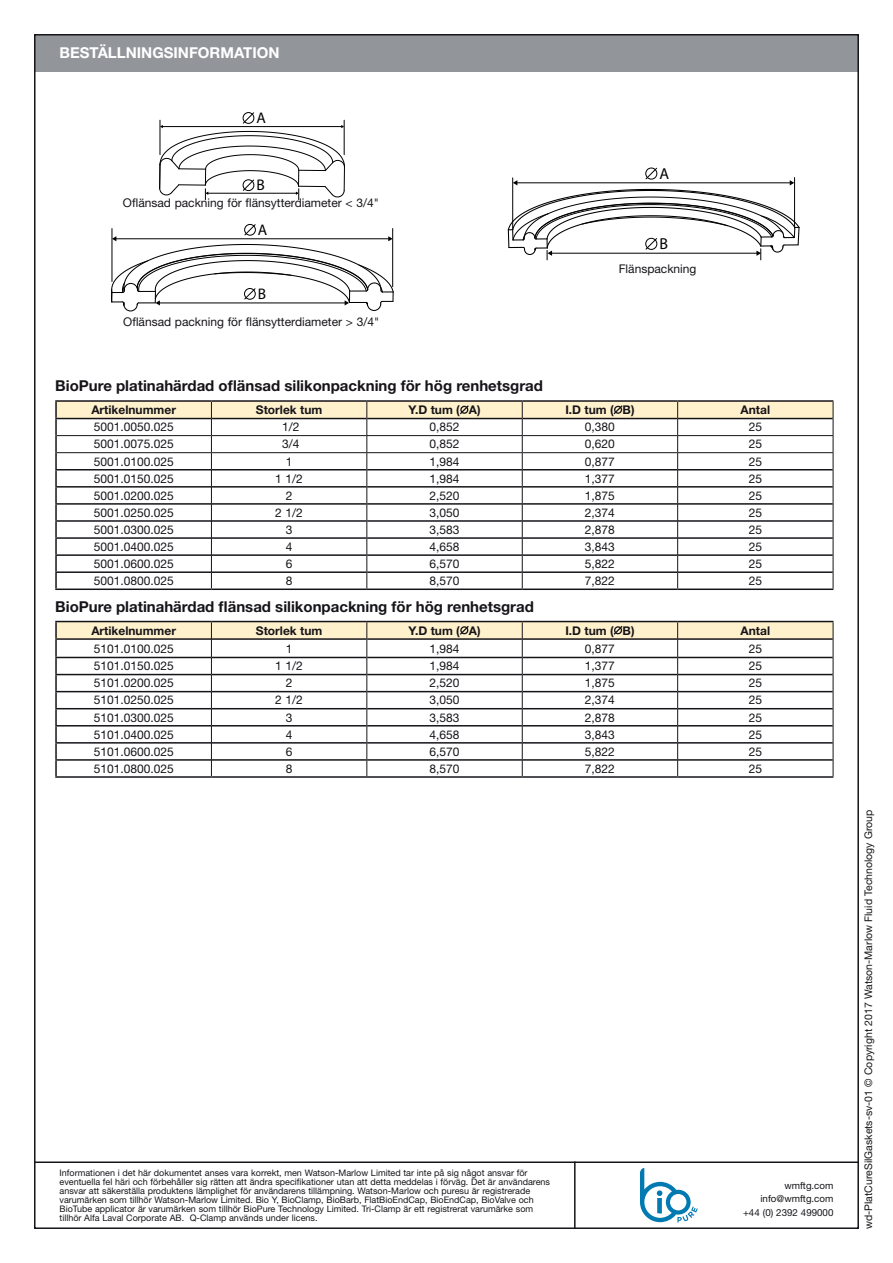
<style>
.page{position:relative;width:893px;height:1263px;background:#fff}
.page>*{position:absolute;margin:0;border:0;box-sizing:border-box;transform-origin:0 0}
.t1{font:15.9px "Myriad Pro";color:#000001}
.t2{font:15.45px "Myriad Pro";color:#000001}
.t3{font:15.3px "Myriad Pro";color:#000001}
.t4{font:700 15px "Helvetica Neue LT Std";color:#171419}
.t5{font:700 15px "Helvetica Neue LT Std";color:#fff}
.Pump_Title{font:12px "Helvetica Neue LT Std";color:#171419}
.t6{font:700 12px "Helvetica Neue LT Std";color:#171419}
.t7{font:10.5px "Helvetica Neue LT Std";color:#171419}
.t8{font:9.75px "Helvetica Neue LT Std";color:#171419}
.t9{font:9px/9px "Helvetica Neue LT Std";color:#171419}
</style>
<div class="page">
<hr style="left:34px;top:1161px;width:825px;height:2px;background:#171419">
<hr style="left:574px;top:1161px;width:2px;height:68px;background:#171419">
<div style="left:34px;top:35px;width:825px;height:37px;background:#929599"></div>
<svg style="left:640px;top:1168px;width:58px;height:54px"></svg>
<hr style="left:55px;top:400px;width:156px;height:2px;background:#171419">
<hr style="left:211px;top:400px;width:156px;height:2px;background:#171419">
<hr style="left:367px;top:400px;width:155px;height:2px;background:#171419">
<hr style="left:522px;top:400px;width:156px;height:2px;background:#171419">
<hr style="left:678px;top:400px;width:155px;height:2px;background:#171419">
<hr style="left:55px;top:588px;width:156px;height:2px;background:#171419">
<hr style="left:211px;top:588px;width:156px;height:2px;background:#171419">
<hr style="left:367px;top:588px;width:155px;height:2px;background:#171419">
<hr style="left:522px;top:588px;width:156px;height:2px;background:#171419">
<hr style="left:678px;top:588px;width:155px;height:2px;background:#171419">
<svg style="left:55px;top:401px;width:779px;height:187px"></svg>
<hr style="left:55px;top:776px;width:156px;height:2px;background:#171419">
<hr style="left:211px;top:776px;width:156px;height:2px;background:#171419">
<hr style="left:367px;top:776px;width:155px;height:2px;background:#171419">
<hr style="left:522px;top:776px;width:156px;height:2px;background:#171419">
<hr style="left:678px;top:776px;width:155px;height:2px;background:#171419">
<svg style="left:55px;top:621px;width:779px;height:155px"></svg>
<svg style="left:507px;top:167px;width:293px;height:93px"></svg>
<svg style="left:111px;top:224px;width:283px;height:88px"></svg>
<svg style="left:159px;top:112px;width:186px;height:88px"></svg>
<p class="t5" style="left:60px;top:44px;width:221px">BESTÄLLNINGSINFORMATION</p>
<p class="t2" style="left:256px;top:108px;width:11px">A</p>
<p class="t2" style="left:256px;top:176px;width:10px">B</p>
<p class="Pump_Title" style="left:123px;top:196px;width:257px">Oflänsad packning för flänsytterdiameter &lt; 3/4"</p>
<p class="t3" style="left:258px;top:220px;width:11px">A</p>
<p class="t3" style="left:258px;top:284px;width:10px">B</p>
<p class="Pump_Title" style="left:123px;top:315px;width:257px">Oflänsad packning för flänsytterdiameter &gt; 3/4"</p>
<p class="t1" style="left:659px;top:164px;width:11px">A</p>
<p class="t1" style="left:659px;top:234px;width:10px">B</p>
<p class="Pump_Title" style="left:619px;top:261px;width:79px">Flänspackning</p>
<p class="t4" style="left:55px;top:377px;width:489px">BioPure platinahärdad oflänsad silikonpackning för hög renhetsgrad</p>
<p class="t6" style="left:91px;top:402px;width:86px">Artikelnummer</p>
<p class="t6" style="left:256px;top:402px;width:68px">Storlek tum</p>
<p class="t6" style="left:408px;top:403px;width:74px">Y.D tum ( A)</p>
<p class="t6" style="left:565px;top:403px;width:71px">I.D tum ( B)</p>
<p class="t6" style="left:741px;top:402px;width:31px">Antal</p>
<p class="Pump_Title" style="left:94px;top:420px;width:82px">5001.0050.025</p>
<p class="Pump_Title" style="left:282px;top:420px;width:19px">1/2</p>
<p class="Pump_Title" style="left:430px;top:420px;width:32px">0,852</p>
<p class="Pump_Title" style="left:585px;top:420px;width:32px">0,380</p>
<p class="Pump_Title" style="left:749px;top:420px;width:15px">25</p>
<p class="Pump_Title" style="left:94px;top:437px;width:82px">5001.0075.025</p>
<p class="Pump_Title" style="left:282px;top:437px;width:19px">3/4</p>
<p class="Pump_Title" style="left:430px;top:437px;width:32px">0,852</p>
<p class="Pump_Title" style="left:585px;top:437px;width:32px">0,620</p>
<p class="Pump_Title" style="left:749px;top:437px;width:15px">25</p>
<p class="Pump_Title" style="left:94px;top:454px;width:82px">5001.0100.025</p>
<p class="Pump_Title" style="left:286px;top:454px;width:8px">1</p>
<p class="Pump_Title" style="left:430px;top:454px;width:32px">1,984</p>
<p class="Pump_Title" style="left:585px;top:454px;width:32px">0,877</p>
<p class="Pump_Title" style="left:749px;top:454px;width:15px">25</p>
<p class="Pump_Title" style="left:94px;top:471px;width:82px">5001.0150.025</p>
<p class="Pump_Title" style="left:275px;top:471px;width:29px">1 1/2</p>
<p class="Pump_Title" style="left:430px;top:471px;width:32px">1,984</p>
<p class="Pump_Title" style="left:585px;top:471px;width:32px">1,377</p>
<p class="Pump_Title" style="left:749px;top:471px;width:15px">25</p>
<p class="Pump_Title" style="left:94px;top:488px;width:82px">5001.0200.025</p>
<p class="Pump_Title" style="left:286px;top:488px;width:8px">2</p>
<p class="Pump_Title" style="left:430px;top:488px;width:32px">2,520</p>
<p class="Pump_Title" style="left:585px;top:488px;width:32px">1,875</p>
<p class="Pump_Title" style="left:749px;top:488px;width:15px">25</p>
<p class="Pump_Title" style="left:94px;top:505px;width:82px">5001.0250.025</p>
<p class="Pump_Title" style="left:275px;top:505px;width:29px">2 1/2</p>
<p class="Pump_Title" style="left:430px;top:505px;width:32px">3,050</p>
<p class="Pump_Title" style="left:585px;top:505px;width:32px">2,374</p>
<p class="Pump_Title" style="left:749px;top:505px;width:15px">25</p>
<p class="Pump_Title" style="left:94px;top:522px;width:82px">5001.0300.025</p>
<p class="Pump_Title" style="left:286px;top:522px;width:8px">3</p>
<p class="Pump_Title" style="left:430px;top:522px;width:32px">3,583</p>
<p class="Pump_Title" style="left:585px;top:522px;width:32px">2,878</p>
<p class="Pump_Title" style="left:749px;top:522px;width:15px">25</p>
<p class="Pump_Title" style="left:94px;top:539px;width:82px">5001.0400.025</p>
<p class="Pump_Title" style="left:286px;top:539px;width:8px">4</p>
<p class="Pump_Title" style="left:430px;top:539px;width:32px">4,658</p>
<p class="Pump_Title" style="left:585px;top:539px;width:32px">3,843</p>
<p class="Pump_Title" style="left:749px;top:539px;width:15px">25</p>
<p class="Pump_Title" style="left:94px;top:556px;width:82px">5001.0600.025</p>
<p class="Pump_Title" style="left:286px;top:556px;width:8px">6</p>
<p class="Pump_Title" style="left:430px;top:556px;width:32px">6,570</p>
<p class="Pump_Title" style="left:585px;top:556px;width:32px">5,822</p>
<p class="Pump_Title" style="left:749px;top:556px;width:15px">25</p>
<p class="Pump_Title" style="left:94px;top:574px;width:82px">5001.0800.025</p>
<p class="Pump_Title" style="left:286px;top:574px;width:8px">8</p>
<p class="Pump_Title" style="left:430px;top:574px;width:32px">8,570</p>
<p class="Pump_Title" style="left:585px;top:574px;width:32px">7,822</p>
<p class="Pump_Title" style="left:749px;top:574px;width:15px">25</p>
<p class="t4" style="left:55px;top:597px;width:480px">BioPure platinahärdad flänsad silikonpackning för hög renhetsgrad</p>
<p class="t6" style="left:91px;top:623px;width:86px">Artikelnummer</p>
<p class="t6" style="left:256px;top:623px;width:68px">Storlek tum</p>
<p class="t6" style="left:408px;top:623px;width:74px">Y.D tum ( A)</p>
<p class="t6" style="left:565px;top:623px;width:71px">I.D tum ( B)</p>
<p class="t6" style="left:741px;top:623px;width:31px">Antal</p>
<p class="Pump_Title" style="left:94px;top:641px;width:82px">5101.0100.025</p>
<p class="Pump_Title" style="left:286px;top:641px;width:8px">1</p>
<p class="Pump_Title" style="left:430px;top:641px;width:32px">1,984</p>
<p class="Pump_Title" style="left:585px;top:641px;width:32px">0,877</p>
<p class="Pump_Title" style="left:749px;top:641px;width:15px">25</p>
<p class="Pump_Title" style="left:94px;top:659px;width:82px">5101.0150.025</p>
<p class="Pump_Title" style="left:275px;top:659px;width:29px">1 1/2</p>
<p class="Pump_Title" style="left:430px;top:659px;width:32px">1,984</p>
<p class="Pump_Title" style="left:585px;top:659px;width:32px">1,377</p>
<p class="Pump_Title" style="left:749px;top:659px;width:15px">25</p>
<p class="Pump_Title" style="left:94px;top:676px;width:82px">5101.0200.025</p>
<p class="Pump_Title" style="left:286px;top:676px;width:8px">2</p>
<p class="Pump_Title" style="left:430px;top:676px;width:32px">2,520</p>
<p class="Pump_Title" style="left:585px;top:676px;width:32px">1,875</p>
<p class="Pump_Title" style="left:749px;top:676px;width:15px">25</p>
<p class="Pump_Title" style="left:94px;top:693px;width:82px">5101.0250.025</p>
<p class="Pump_Title" style="left:275px;top:693px;width:29px">2 1/2</p>
<p class="Pump_Title" style="left:430px;top:693px;width:32px">3,050</p>
<p class="Pump_Title" style="left:585px;top:693px;width:32px">2,374</p>
<p class="Pump_Title" style="left:749px;top:693px;width:15px">25</p>
<p class="Pump_Title" style="left:94px;top:710px;width:82px">5101.0300.025</p>
<p class="Pump_Title" style="left:286px;top:710px;width:8px">3</p>
<p class="Pump_Title" style="left:430px;top:710px;width:32px">3,583</p>
<p class="Pump_Title" style="left:585px;top:710px;width:32px">2,878</p>
<p class="Pump_Title" style="left:749px;top:710px;width:15px">25</p>
<p class="Pump_Title" style="left:94px;top:727px;width:82px">5101.0400.025</p>
<p class="Pump_Title" style="left:286px;top:727px;width:8px">4</p>
<p class="Pump_Title" style="left:430px;top:727px;width:32px">4,658</p>
<p class="Pump_Title" style="left:585px;top:727px;width:32px">3,843</p>
<p class="Pump_Title" style="left:749px;top:727px;width:15px">25</p>
<p class="Pump_Title" style="left:94px;top:744px;width:82px">5101.0600.025</p>
<p class="Pump_Title" style="left:286px;top:744px;width:8px">6</p>
<p class="Pump_Title" style="left:430px;top:744px;width:32px">6,570</p>
<p class="Pump_Title" style="left:585px;top:744px;width:32px">5,822</p>
<p class="Pump_Title" style="left:749px;top:744px;width:15px">25</p>
<p class="Pump_Title" style="left:94px;top:761px;width:82px">5101.0800.025</p>
<p class="Pump_Title" style="left:286px;top:761px;width:8px">8</p>
<p class="Pump_Title" style="left:430px;top:761px;width:32px">8,570</p>
<p class="Pump_Title" style="left:585px;top:761px;width:32px">7,822</p>
<p class="Pump_Title" style="left:749px;top:761px;width:15px">25</p>
<p class="t9" style="left:60px;top:1168px;width:492px">Informationen i det här dokumentet anses vara korrekt, men Watson-Marlow Limited tar inte på sig något ansvar för eventuella fel häri och förbehåller sig rätten att ändra specifikationer utan att detta meddelas i förväg. Det är användarens ansvar att säkerställa produktens lämplighet för användarens tillämpning. Watson-Marlow och puresu är registrerade varumärken som tillhör Watson-Marlow Limited. Bio Y, BioClamp, BioBarb, FlatBioEndCap, BioEndCap, BioValve och BioTube applicator är varumärken som tillhör BioPure Technology Limited. Tri-Clamp är ett registrerat varumärke som tillhör Alfa Laval Corporate AB. Q-Clamp används under licens.</p>
<p class="t8" style="left:784px;top:1180px;width:51px">wmftg.com</p>
<p class="t8" style="left:760px;top:1193px;width:74px">info@wmftg.com</p>
<p class="t8" style="left:743px;top:1207px;width:92px">+44 (0) 2392 499000</p>
<p class="t7" style="left:862px;top:1229px;width:421px;rotate:-90deg">wd-PlatCureSilGaskets-sv-01 © Copyright 2017 Watson-Marlow Fluid Technology Group</p>
</div>
